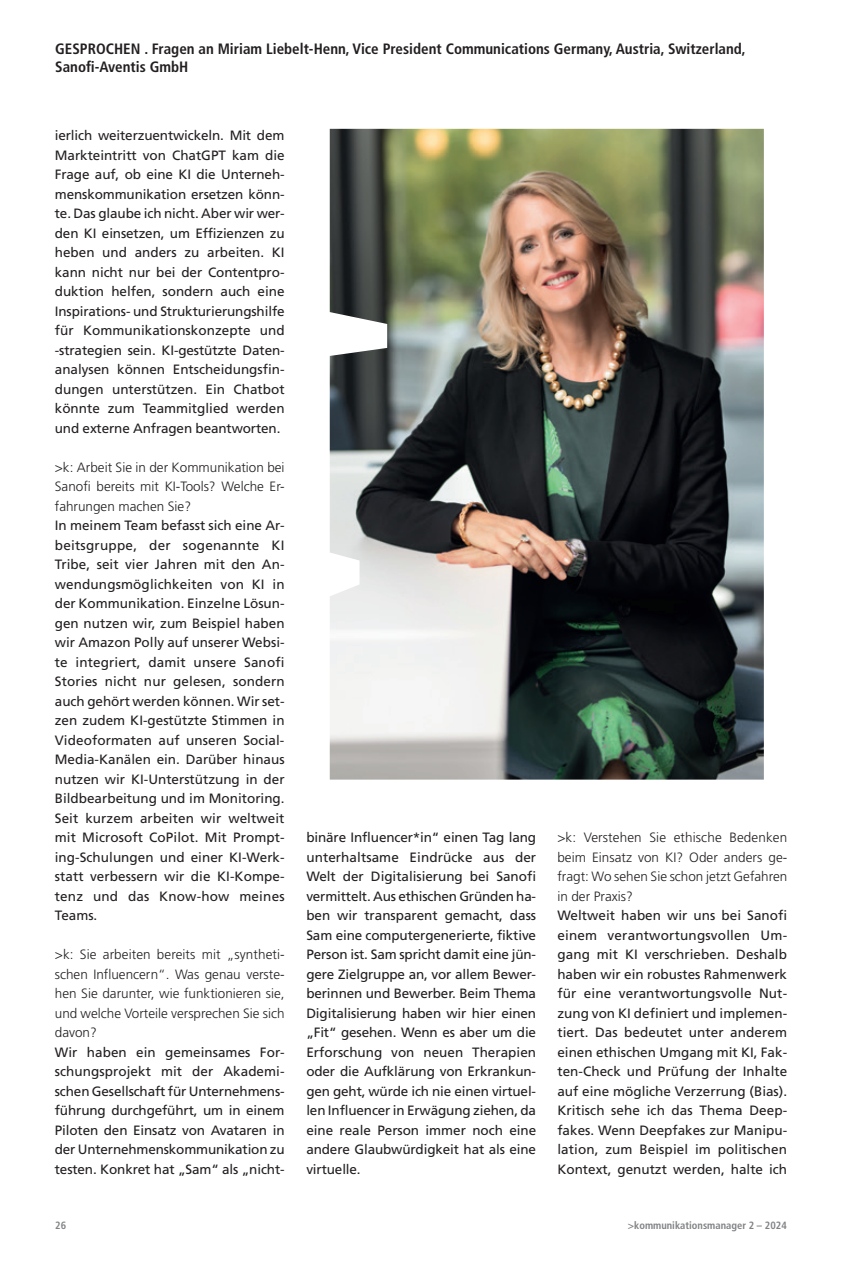
<style>
.page{position:relative;width:851px;height:1263px;background:#fff}
.page>*{position:absolute;margin:0;border:0;box-sizing:border-box;transform-origin:0 0}
.RUBRIK{font:700 condensed 15px/18px "Frutiger LT Std";color:#231f20}
.InterviewAntwort_neu_2024{font:13.5px/19.5px "Frutiger LT Std";letter-spacing:-.005em;color:#231f20;text-align:justify}
.IntFrage_neu_2024{font:300 13.5px/19.5px "Frutiger LT Std";color:#231f20;text-align:justify}
.t1{font:700 condensed 10.5px "Frutiger LT Std";color:#808285}
</style>
<div class="page">
<img style="left:330px;top:129px;width:433px;height:651px">
<p class="RUBRIK" style="left:55px;top:40px;width:692px">GESPROCHEN . Fragen an Miriam Liebelt-Henn, Vice President Communications Germany, Austria, Switzerland,<br>Sanofi-Aventis GmbH</p>
<p class="InterviewAntwort_neu_2024" style="left:55px;top:126px;width:231px">ierlich weiterzuentwickeln. Mit dem Markteintritt von ChatGPT kam die Frage auf, ob eine KI die Unterneh&shy;menskommunikation ersetzen könn&shy;te. Das glaube ich nicht. Aber wir wer&shy;den KI einsetzen, um Effizienzen zu heben und anders zu arbeiten. KI kann nicht nur bei der Contentpro&shy;duktion helfen, sondern auch eine Inspirations- und Strukturierungshilfe für Kommunikationskonzepte und -strategien sein. KI-gestützte Daten&shy;analysen können Entscheidungsfin&shy;dungen unterstützen. Ein Chatbot könnte zum Teammitglied werden und externe Anfragen beantworten.</p>
<p class="IntFrage_neu_2024" style="left:55px;top:458px;width:231px">&gt;k: Arbeit Sie in der Kommunikation bei Sanofi bereits mit KI-Tools? Welche Er&shy;fahrungen machen Sie?</p>
<p class="InterviewAntwort_neu_2024" style="left:55px;top:516px;width:231px">In meinem Team befasst sich eine Ar&shy;beitsgruppe, der sogenannte KI Tribe, seit vier Jahren mit den An&shy;wendungsmöglichkeiten von KI in der Kommunikation. Einzelne Lösun&shy;gen nutzen wir, zum Beispiel haben wir Amazon Polly auf unserer Websi&shy;te integriert, damit unsere Sanofi Stories nicht nur gelesen, sondern auch gehört werden können. Wir set&shy;zen zudem KI-gestützte Stimmen in Videoformaten auf unseren Social-Media-Kanälen ein. Darüber hinaus nutzen wir KI-Unterstützung in der Bildbearbeitung und im Monitoring.<br>Seit kurzem arbeiten wir weltweit mit Microsoft CoPilot. Mit Prompt&shy;ing-Schulungen und einer KI-Werk&shy;statt verbessern wir die KI-Kompe&shy;tenz und das Know-how meines Teams.</p>
<p class="IntFrage_neu_2024" style="left:55px;top:945px;width:231px">&gt;k: Sie arbeiten bereits mit „syntheti&shy;schen Influencern“. Was genau verste&shy;hen Sie darunter, wie funktionieren sie, und welche Vorteile versprechen Sie sich davon?</p>
<p class="InterviewAntwort_neu_2024" style="left:55px;top:1042px;width:231px">Wir haben ein gemeinsames For&shy;schungsprojekt mit der Akademi&shy;schen Gesellschaft für Unternehmens&shy;führung durchgeführt, um in einem Piloten den Einsatz von Avataren in der Unternehmenskommunikation zu testen. Konkret hat „Sam“ als „nicht-</p>
<p class="InterviewAntwort_neu_2024" style="left:306px;top:828px;width:231px">binäre Influencer*in“ einen Tag lang unterhaltsame Eindrücke aus der Welt der Digitalisierung bei Sanofi vermittelt. Aus ethischen Gründen ha&shy;ben wir transparent gemacht, dass Sam eine computergenerierte, fiktive Person ist. Sam spricht damit eine jün&shy;gere Zielgruppe an, vor allem Bewer&shy;berinnen und Bewerber. Beim Thema Digitalisierung haben wir hier einen „Fit“ gesehen. Wenn es aber um die Erforschung von neuen Therapien oder die Aufklärung von Erkrankun&shy;gen geht, würde ich nie einen virtuel&shy;len Influencer in Erwägung ziehen, da eine reale Person immer noch eine andere Glaubwürdigkeit hat als eine virtuelle.</p>
<p class="IntFrage_neu_2024" style="left:557px;top:828px;width:231px">&gt;k: Verstehen Sie ethische Bedenken beim Einsatz von KI? Oder anders ge&shy;fragt: Wo sehen Sie schon jetzt Gefahren in der Praxis?</p>
<p class="InterviewAntwort_neu_2024" style="left:557px;top:906px;width:231px">Weltweit haben wir uns bei Sanofi einem verantwortungsvollen Um&shy;gang mit KI verschrieben. Deshalb haben wir ein robustes Rahmenwerk für eine verantwortungsvolle Nut&shy;zung von KI definiert und implemen&shy;tiert. Das bedeutet unter anderem einen ethischen Umgang mit KI, Fak&shy;ten-Check und Prüfung der Inhalte auf eine mögliche Verzerrung (Bias).<br>Kritisch sehe ich das Thema Deep&shy;fakes. Wenn Deepfakes zur Manipu&shy;lation, zum Beispiel im politischen Kontext, genutzt werden, halte ich</p>
<p class="t1" style="left:55px;top:1219px;width:12px">26</p>
<p class="t1" style="left:627px;top:1219px;width:160px">&gt;kommunikationsmanager 2 – 2024</p>
</div>
